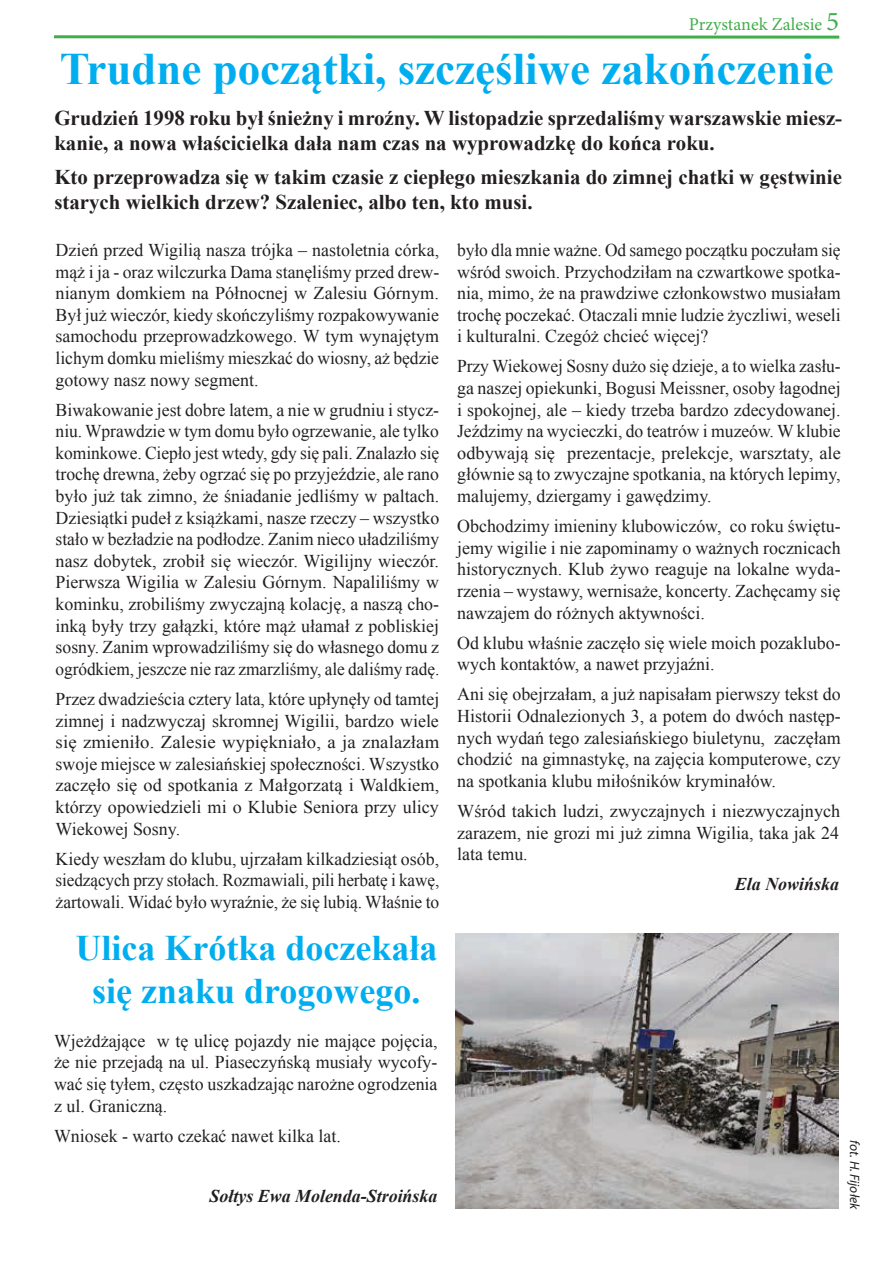
<style>
.page{position:relative;width:893px;height:1263px;background:#fff}
.page>*{position:absolute;margin:0;border:0;box-sizing:border-box;transform-origin:0 0}
.t1{font:700 45px "Times New Roman";color:#00aeef}
.t2{font:700 36px/43.2px "Times New Roman";color:#00aeef;text-align:center}
.t3{font:700 21px/25.2px "Times New Roman";color:#231f20}
.t4{font:18px/21.6px "Times New Roman";color:#231f20;text-align:justify}
.t5{font:italic 700 18px "Times New Roman";color:#231f20}
.t6{font:18px "Minion Pro";color:#40ae49}
.t7{font:italic 13.5px "Myriad Pro";color:#231f20}
.s1{font-size:27px}
</style>
<div class="page">
<svg style="left:54px;top:35px;width:785px;height:4px;background:#6fc176"></svg>
<img style="left:455px;top:933px;width:384px;height:276px">
<p class="t6" style="left:689px;top:12px;width:152px">Przystanek Zalesie <span class="s1">5</span></p>
<h1 class="t1" style="left:60px;top:38px;width:776px">Trudne początki, szczęśliwe zakończenie</h1>
<p class="t3" style="left:54px;top:105px;width:789px">Grudzień 1998 roku był śnieżny i mroźny. W listopadzie sprzedaliśmy warszawskie miesz&shy;kanie, a nowa właścicielka dała nam czas na wyprowadzkę do końca roku.</p>
<p class="t3" style="left:54px;top:164px;width:789px">Kto przeprowadza się w takim czasie z ciepłego mieszkania do zimnej chatki w gęstwinie starych wielkich drzew? Szaleniec, albo ten, kto musi.</p>
<p class="t4" style="left:56px;top:239px;width:385px">Dzień przed Wigilią nasza trójka – nastoletnia córka, mąż i ja - oraz wilczurka Dama stanęliśmy przed drew&shy;nianym domkiem na Północnej w Zalesiu Górnym.<br>Był już wieczór, kiedy skończyliśmy rozpakowywanie samochodu przeprowadzkowego. W tym wynajętym lichym domku mieliśmy mieszkać do wiosny, aż będzie gotowy nasz nowy segment.</p>
<p class="t4" style="left:56px;top:399px;width:385px">Biwakowanie jest dobre latem, a nie w grudniu i stycz&shy;niu. Wprawdzie w tym domu było ogrzewanie, ale tylko kominkowe. Ciepło jest wtedy, gdy się pali. Znalazło się trochę drewna, żeby ogrzać się po przyjeździe, ale rano było już tak zimno, że śniadanie jedliśmy w paltach.<br>Dziesiątki pudeł z książkami, nasze rzeczy – wszystko stało w bezładzie na podłodze. Zanim nieco uładziliśmy nasz dobytek, zrobił się wieczór. Wigilijny wieczór.<br>Pierwsza Wigilia w Zalesiu Górnym. Napaliliśmy w kominku, zrobiliśmy zwyczajną kolację, a naszą cho&shy;inką były trzy gałązki, które mąż ułamał z pobliskiej sosny. Zanim wprowadziliśmy się do własnego domu z ogródkiem, jeszcze nie raz zmarzliśmy, ale daliśmy radę.</p>
<p class="t4" style="left:56px;top:688px;width:385px">Przez dwadzieścia cztery lata, które upłynęły od tamtej zimnej i nadzwyczaj skromnej Wigilii, bardzo wiele się zmieniło. Zalesie wypiękniało, a ja znalazłam swoje miejsce w zalesiańskiej społeczności. Wszystko zaczęło się od spotkania z Małgorzatą i Waldkiem, którzy opowiedzieli mi o Klubie Seniora przy ulicy Wiekowej Sosny.</p>
<p class="t4" style="left:56px;top:848px;width:385px">Kiedy weszłam do klubu, ujrzałam kilkadziesiąt osób, siedzących przy stołach. Rozmawiali, pili herbatę i kawę, żartowali. Widać było wyraźnie, że się lubią. Właśnie to</p>
<h2 class="t2" style="left:75px;top:925px;width:363px">Ulica Krótka doczekała się znaku drogowego.</h2>
<p class="t4" style="left:54px;top:1029px;width:385px">Wjeżdżające w tę ulicę pojazdy nie mające pojęcia, że nie przejadą na ul. Piaseczyńską musiały wycofy&shy;wać się tyłem, często uszkadzając narożne ogrodzenia z ul. Graniczną.</p>
<p class="t4" style="left:54px;top:1124px;width:288px">Wniosek - warto czekać nawet kilka lat.</p>
<p class="t5" style="left:210px;top:1183px;width:229px">Sołtys Ewa Molenda-Stroińska</p>
<p class="t4" style="left:457px;top:239px;width:385px">było dla mnie ważne. Od samego początku poczułam się wśród swoich. Przychodziłam na czwartkowe spotka&shy;nia, mimo, że na prawdziwe członkowstwo musiałam trochę poczekać. Otaczali mnie ludzie życzliwi, weseli i kulturalni. Czegóż chcieć więcej?</p>
<p class="t4" style="left:457px;top:355px;width:385px">Przy Wiekowej Sosny dużo się dzieje, a to wielka zasłu&shy;ga naszej opiekunki, Bogusi Meissner, osoby łagodnej i spokojnej, ale – kiedy trzeba bardzo zdecydowanej.<br>Jeździmy na wycieczki, do teatrów i muzeów. W klubie odbywają się prezentacje, prelekcje, warsztaty, ale głównie są to zwyczajne spotkania, na których lepimy, malujemy, dziergamy i gawędzimy.</p>
<p class="t4" style="left:457px;top:515px;width:385px">Obchodzimy imieniny klubowiczów, co roku świętu&shy;jemy wigilie i nie zapominamy o ważnych rocznicach historycznych. Klub żywo reaguje na lokalne wyda&shy;rzenia – wystawy, wernisaże, koncerty. Zachęcamy się nawzajem do różnych aktywności.</p>
<p class="t4" style="left:457px;top:632px;width:385px">Od klubu właśnie zaczęło się wiele moich pozaklubo&shy;wych kontaktów, a nawet przyjaźni.</p>
<p class="t4" style="left:457px;top:683px;width:385px">Ani się obejrzałam, a już napisałam pierwszy tekst do Historii Odnalezionych 3, a potem do dwóch następ&shy;nych wydań tego zalesiańskiego biuletynu, zaczęłam chodzić na gimnastykę, na zajęcia komputerowe, czy na spotkania klubu miłośników kryminałów.</p>
<p class="t4" style="left:457px;top:800px;width:385px">Wśród takich ludzi, zwyczajnych i niezwyczajnych zarazem, nie grozi mi już zimna Wigilia, taka jak 24 lata temu.</p>
<p class="t5" style="left:735px;top:872px;width:106px">Ela Nowińska</p>
<p class="t7" style="left:863px;top:1140px;width:71px;rotate:90deg">fot. H. Fijołek</p>
</div>
